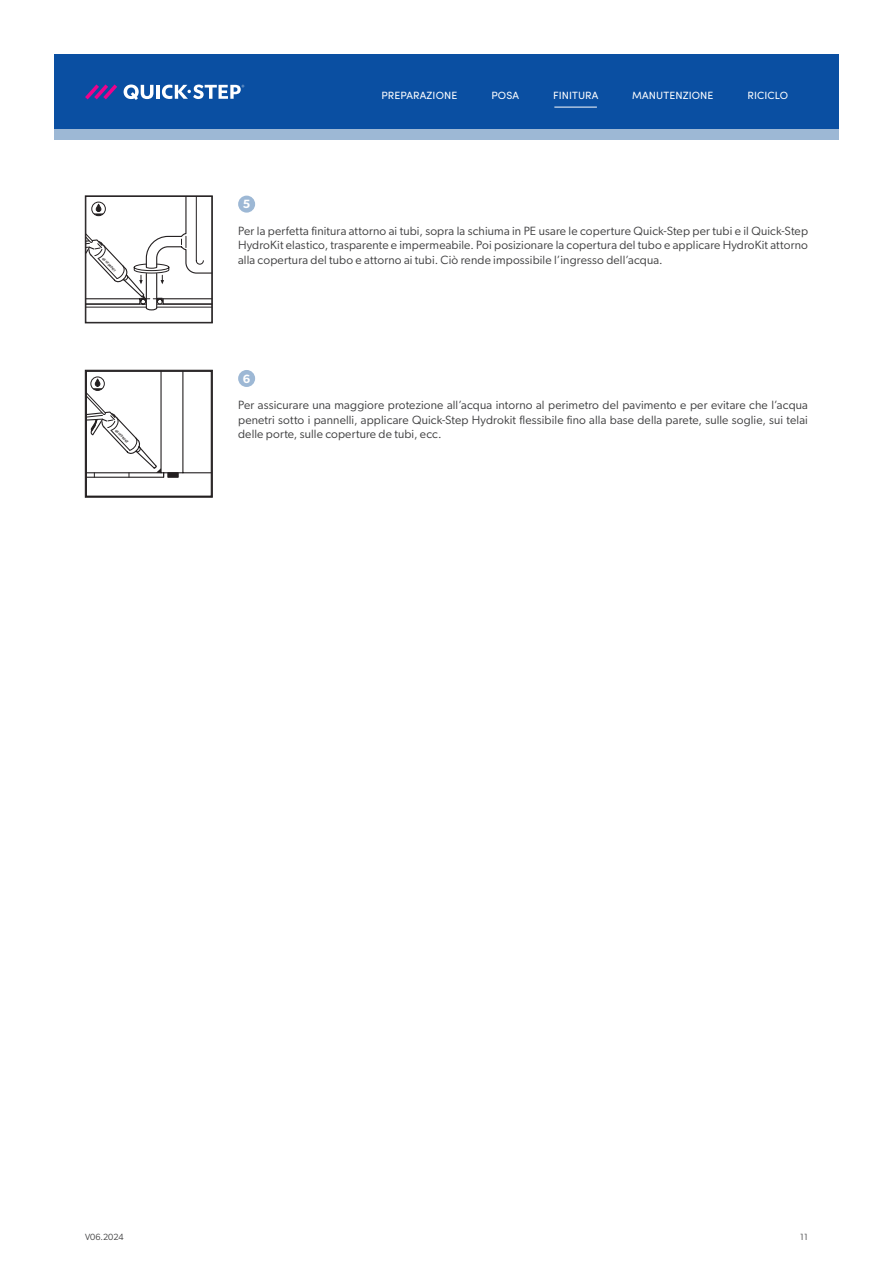
<style>
.page{position:relative;width:893px;height:1263px;background:#fff}
.page>*{position:absolute;margin:0;border:0;box-sizing:border-box;transform-origin:0 0}
.t1{font:12px/14.4px "Gibson";letter-spacing:.01em;color:#3e3e3f;text-align:justify}
.t2{font:600 12px "Gibson";color:#fff}
.t3{font:10.5px "Sofia Pro";letter-spacing:.01em;color:#fff}
.t4{font:9px "Gibson";color:#3e3e3f}
.t5{font:600 3.45px "Futura PT";color:#231f20;scale:.84 1}
</style>
<div class="page">
<div style="left:54px;top:54px;width:785px;height:75px;background:#0a4fa2"></div>
<div style="left:54px;top:129px;width:785px;height:11px;background:#9db8d5"></div>
<svg style="left:85px;top:84px;width:32px;height:15px"></svg>
<svg style="left:124px;top:85px;width:29px;height:15px"></svg>
<hr style="left:156px;top:85px;width:4px;height:14px;background:#fff">
<svg style="left:162px;top:85px;width:82px;height:14px"></svg>
<hr style="left:554px;top:107px;width:43px;height:1px;background:#fff">
<svg style="left:87px;top:198px;width:124px;height:113px"></svg>
<div style="left:85px;top:196px;width:128px;height:127px;border:1px solid #231f20"></div>
<div style="left:238px;top:196px;width:17px;height:17px;background:#9db8d5;border-radius:50%"></div>
<svg style="left:87px;top:372px;width:124px;height:106px"></svg>
<div style="left:85px;top:370px;width:128px;height:127px;border:1px solid #231f20"></div>
<div style="left:238px;top:370px;width:17px;height:17px;background:#9db8d5;border-radius:50%"></div>
<p class="t5" style="left:104px;top:256px;width:23px;rotate:46deg">QS HYDROKIT</p>
<p class="t5" style="left:117px;top:428px;width:23px;rotate:46deg">QS HYDROKIT</p>
<p class="t3" style="left:381px;top:87px;width:77px">PREPARAZIONE</p>
<p class="t3" style="left:491px;top:87px;width:29px">POSA</p>
<p class="t3" style="left:553px;top:87px;width:47px">FINITURA</p>
<p class="t3" style="left:632px;top:87px;width:83px">MANUTENZIONE</p>
<p class="t3" style="left:747px;top:87px;width:42px">RICICLO</p>
<p class="t2" style="left:243px;top:197px;width:9px">5</p>
<p class="t1" style="left:238px;top:223px;width:571px">Per la perfetta finitura attorno ai tubi, sopra la schiuma in PE usare le coperture Quick-Step per tubi e il Quick-Step HydroKit elastico, trasparente e impermeabile. Poi posizionare la copertura del tubo e applicare HydroKit attorno alla copertura del tubo e attorno ai tubi. Ciò rende impossibile l’ingresso dell’acqua.</p>
<p class="t2" style="left:243px;top:371px;width:9px">6</p>
<p class="t1" style="left:238px;top:398px;width:571px">Per assicurare una maggiore protezione all’acqua intorno al perimetro del pavimento e per evitare che l’acqua penetri sotto i pannelli, applicare Quick-Step Hydrokit flessibile fino alla base della parete, sulle soglie, sui telai delle porte, sulle coperture de tubi, ecc.</p>
<p class="t4" style="left:85px;top:1231px;width:40px">V06.2024</p>
<p class="t4" style="left:800px;top:1231px;width:9px">11</p>
</div>
